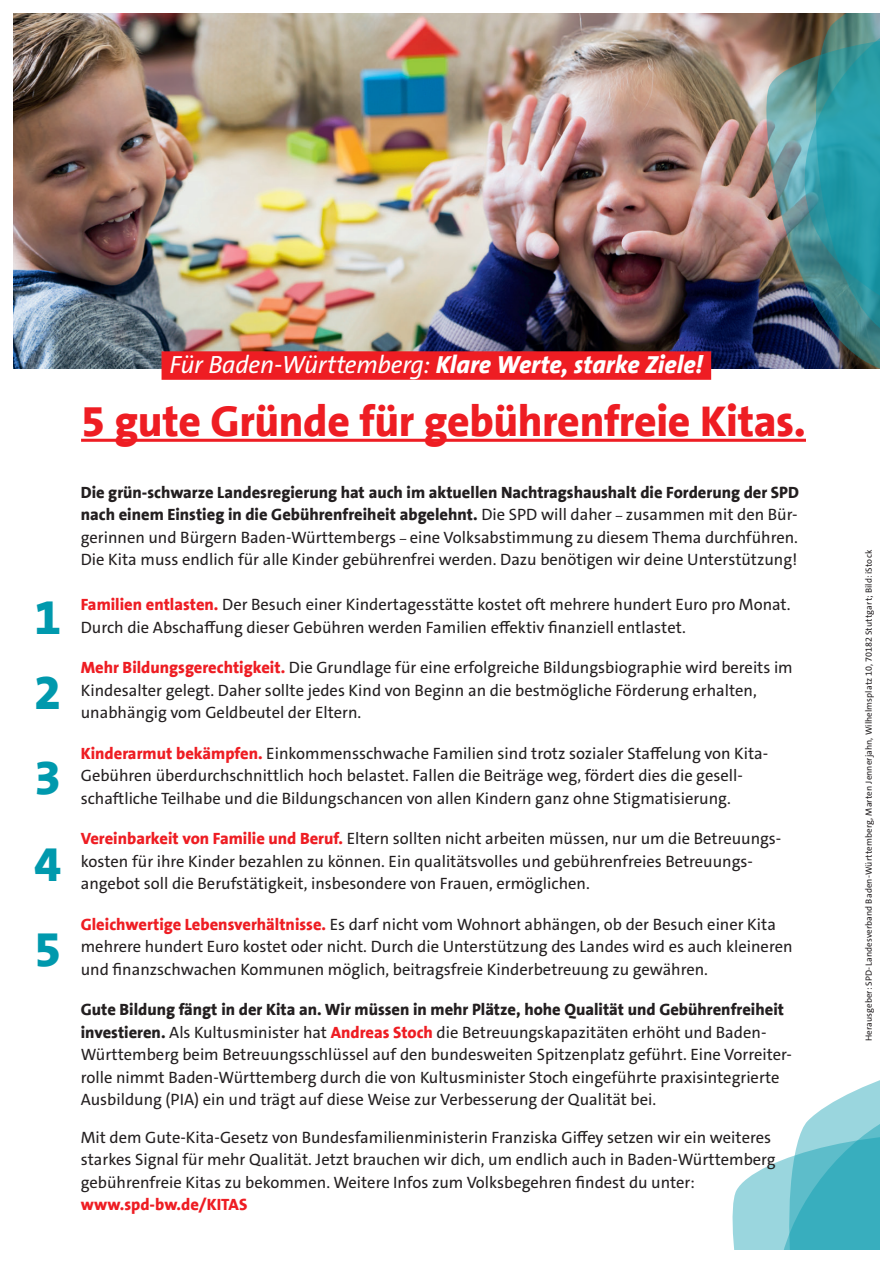
<style>
.page{position:relative;width:893px;height:1263px;background:#fff}
.page>*{position:absolute;margin:0;border:0;box-sizing:border-box;transform-origin:0 0}
.t1{font:800 49.5px/85.8px "The Sans B8";color:#0099ad}
.t2{font:800 43.65px "The Sans B8";letter-spacing:-.01em;color:#ee1d23}
.t3{font:italic 800 25.05px "The Sans B8";letter-spacing:-.005em;color:#fff}
.t4{font:16.5px/22.5px "SPD The Sans";color:#231f20}
.t5{font:800 16.5px/22.5px "The Sans B8";color:#231f20}
.t6{font:800 16.5px "The Sans B8";color:#ee1d23}
.t7{font:9px "SPD The Sans";letter-spacing:.015em;color:#231f20}
.s1{font-family:"SPD The Sans";font-weight:400}
.s2{font-family:"SPD The Sans";font-weight:400;font-size:12px}
.s3{font-size:12px}
.s4{font-family:"The Sans B8";font-weight:800;color:#ee1d23}
.s5{font-family:"The Sans B8";font-weight:800}
</style>
<div class="page">
<svg style="left:732px;top:1080px;width:148px;height:170px"></svg>
<img style="left:13px;top:13px;width:790px;height:356px">
<hr style="left:81px;top:439px;width:725px;height:3px;background:#ee1d23">
<img style="left:757px;top:25px;width:123px;height:344px">
<svg style="left:803px;top:13px;width:77px;height:333px;background:#378d95"></svg>
<div style="left:162px;top:351px;width:549px;height:29px;background:#ee1d23"></div>
<h1 class="t1" style="left:34px;top:581px;width:29px;line-height:75.2px">1<br>2</h1>
<h1 class="t1" style="left:34px;top:736px;width:29px;text-align:justify">3<br>4<br>5</h1>
<h3 class="t3" style="left:170px;top:351px;width:535px"><span class="s1">Für Baden-Württemberg:</span> Klare Werte, starke Ziele!</h3>
<h2 class="t2" style="left:81px;top:398px;width:726px">5 gute Gründe für gebührenfreie Kitas.</h2>
<p class="t5" style="left:81px;top:481px;width:720px">Die grün-schwarze Landesregierung hat auch im aktuellen Nachtragshaushalt die Forderung der SPD nach einem Einstieg in die Gebührenfreiheit abgelehnt. <span class="s1">Die SPD will daher</span> <span class="s2">–</span> <span class="s1">zusammen mit den Bür-</span></p>
<p class="t4" style="left:81px;top:526px;width:719px">gerinnen und Bürgern Baden-Württembergs <span class="s3">–</span> eine Volksabstimmung zu diesem Thema durchführen.<br>Die Kita muss endlich für alle Kinder gebührenfrei werden. Dazu benötigen wir deine Unterstützung!</p>
<p class="t4" style="left:81px;top:593px;width:711px"><span class="s4">Familien entlasten.</span> Der Besuch einer Kindertagesstätte kostet oft mehrere hundert Euro pro Monat.<br>Durch die Abschaffung dieser Gebühren werden Familien effektiv finanziell entlastet.</p>
<p class="t4" style="left:81px;top:656px;width:713px"><span class="s4">Mehr Bildungsgerechtigkeit.</span> Die Grundlage für eine erfolgreiche Bildungsbiographie wird bereits im<br>Kindesalter gelegt. Daher sollte jedes Kind von Beginn an die bestmögliche Förderung erhalten, unabhängig vom Geldbeutel der Eltern.</p>
<p class="t4" style="left:81px;top:742px;width:689px"><span class="s4">Kinderarmut bekämpfen.</span> Einkommensschwache Familien sind trotz sozialer Staffelung von Kita-<br>Gebühren überdurchschnittlich hoch belastet. Fallen die Beiträge weg, fördert dies die gesell&shy;schaftliche Teilhabe und die Bildungschancen von allen Kindern ganz ohne Stigmatisierung.</p>
<p class="t4" style="left:81px;top:827px;width:702px"><span class="s4">Vereinbarkeit von Familie und Beruf.</span> Eltern sollten nicht arbeiten müssen, nur um die Betreuungs&shy;kosten für ihre Kinder bezahlen zu können. Ein qualitätsvolles und gebührenfreies Betreuungs&shy;angebot soll die Berufstätigkeit, insbesondere von Frauen, ermöglichen.</p>
<p class="t4" style="left:81px;top:913px;width:713px"><span class="s4">Gleichwertige Lebensverhältnisse.</span> Es darf nicht vom Wohnort abhängen, ob der Besuch einer Kita mehrere hundert Euro kostet oder nicht. Durch die Unterstützung des Landes wird es auch kleineren und finanzschwachen Kommunen möglich, beitragsfreie Kinderbetreuung zu gewähren.</p>
<p class="t5" style="left:81px;top:999px;width:705px">Gute Bildung fängt in der Kita an. Wir müssen in mehr Plätze, hohe Qualität und Gebührenfreiheit</p>
<p class="t4" style="left:81px;top:1021px;width:713px"><span class="s5">investieren.</span> Als Kultusminister hat <span class="s4">Andreas Stoch</span> die Betreuungskapazitäten erhöht und Baden-Württemberg beim Betreuungsschlüssel auf den bundesweiten Spitzenplatz geführt. Eine Vorreiter&shy;rolle nimmt Baden-Württemberg durch die von Kultusminister Stoch eingeführte praxisintegrierte Ausbildung (PIA) ein und trägt auf diese Weise zur Verbesserung der Qualität bei.</p>
<p class="t4" style="left:81px;top:1126px;width:696px">Mit dem Gute-Kita-Gesetz von Bundesfamilienministerin Franziska Giffey setzen wir ein weiteres starkes Signal für mehr Qualität. Jetzt brauchen wir dich, um endlich auch in Baden-Württemberg gebührenfreie Kitas zu bekommen. Weitere Infos zum Volksbegehren findest du unter:</p>
<p class="t6" style="left:81px;top:1196px;width:168px">www.spd-bw.de/KITAS</p>
<p class="t7" style="left:863px;top:1041px;width:493px;rotate:-90deg">Herausgeber: SPD-Landesverband Baden-Württemberg, Marten Jennerjahn, Wilhelmsplatz 10, 70182 Stuttgart; Bild: iStock</p>
</div>
